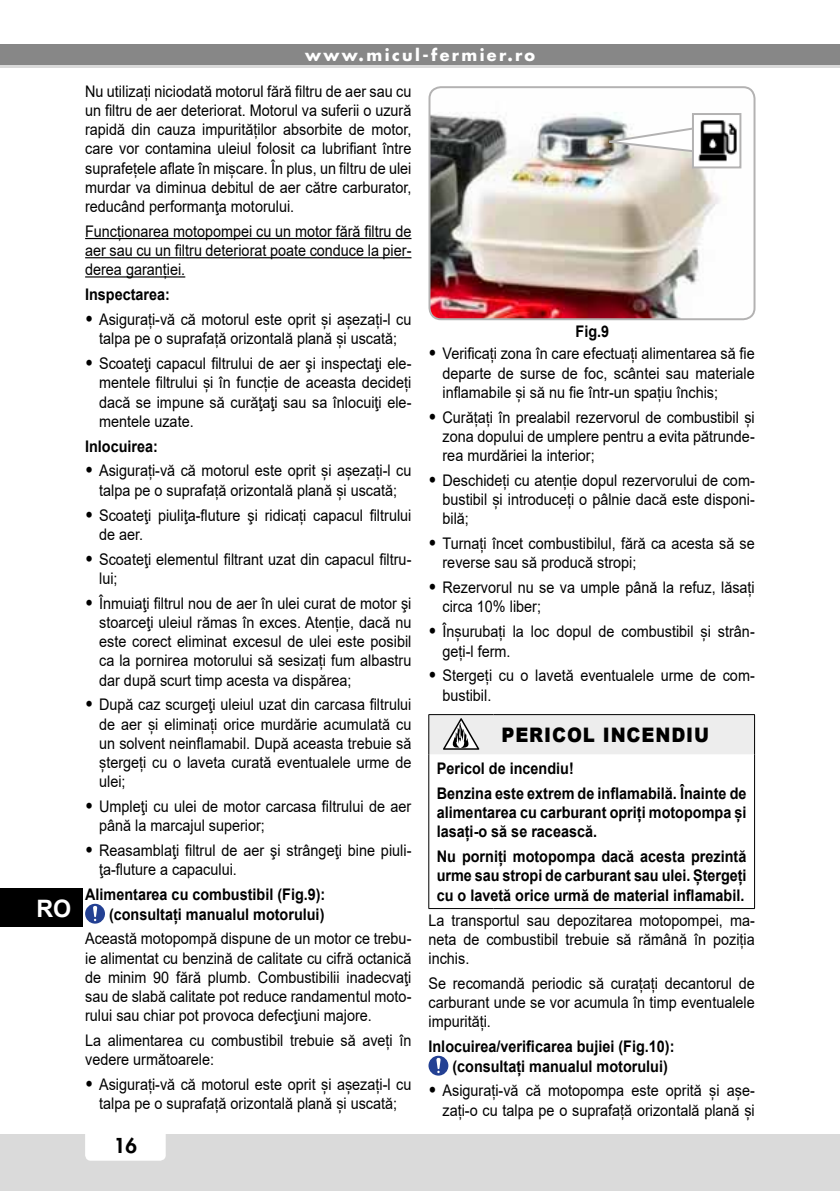
<style>
.page{position:relative;width:840px;height:1191px;background:#fff}
.page>*{position:absolute;margin:0;border:0;box-sizing:border-box;transform-origin:0 0}
.t1{font:700 24px "Arial";color:#fff}
.t2{font:900 20px "Arial";letter-spacing:.05em;color:#000;scale:.9 1}
.t3{font:800 20px "Futura";color:#000}
.t4{font:16px/19.2px "Arial";color:#000;text-align:justify;scale:.9 1}
.t5{font:700 16px/19.2px "Arial";color:#000;scale:.9 1}
.t6{font:700 16px "Futura";letter-spacing:.15em;color:#fff}
.s1{font-weight:900;font-size:18px}
</style>
<div class="page">
<div style="left:0;top:1134px;width:839px;height:57px;background:#dadada"></div>
<div style="left:85px;top:1120px;width:81px;height:40px;background:#fff;border-radius:6px"></div>
<div style="left:0;top:44px;width:839px;height:24px;background:#878787"></div>
<hr style="left:0;top:65px;width:839px;height:3px;background:#dadada">
<div style="left:0;top:888px;width:82px;height:39px;background:#000"></div>
<hr style="left:753px;top:754px;width:1px;height:154px;background:#000">
<hr style="left:428px;top:754px;width:1px;height:154px;background:#000">
<hr style="left:428px;top:908px;width:65px;height:1px;background:#000">
<hr style="left:493px;top:908px;width:261px;height:1px;background:#000">
<svg style="left:428px;top:714px;width:326px;height:40px;background:#e1e1e1"></svg>
<div style="left:428px;top:1055px;width:20px;height:20px;background:#234093;border-radius:50%"></div>
<svg style="left:436px;top:1058px;width:4px;height:15px"></svg>
<hr style="left:85px;top:238px;width:326px;height:1px;background:#000">
<hr style="left:85px;top:257px;width:326px;height:1px;background:#000">
<hr style="left:85px;top:276px;width:100px;height:1px;background:#000">
<div style="left:85px;top:903px;width:20px;height:20px;background:#234093;border-radius:50%"></div>
<svg style="left:93px;top:906px;width:4px;height:15px"></svg>
<img style="left:431px;top:89px;width:323px;height:230px">
<div style="left:428px;top:86px;width:327px;height:234px;border:2px solid #b3b2b2;border-radius:11px"></div>
<svg style="left:606px;top:123px;width:85px;height:32px"></svg>
<div style="left:692px;top:114px;width:48px;height:53px;background:#fff"></div>
<img style="left:698px;top:120px;width:38px;height:42px">
<div style="left:691px;top:113px;width:50px;height:55px;border:2px solid #b3b2b2"></div>
<h1 class="t1" style="left:36px;top:891px;width:36px">RO</h1>
<p class="t6" style="left:305px;top:44px;width:231px">www.micul-fermier.ro</p>
<p class="t4" style="left:85px;top:81px;width:364px">Nu utilizați niciodată motorul fără filtru de aer sau cu un filtru de aer deteriorat. Motorul va suferii o uzură rapidă din cauza impurităților absorbite de motor, care vor contamina uleiul folosit ca lubrifiant între suprafețele aflate în mișcare. În plus, un filtru de ulei murdar va diminua debitul de aer către carburator, reducând performanţa motorului.</p>
<p class="t4" style="left:85px;top:221px;width:364px">Funcționarea motopompei cu un motor fără filtru de aer sau cu un filtru deteriorat poate conduce la pier&shy;derea garanției.</p>
<p class="t5" style="left:85px;top:285px;width:96px">Inspectarea:</p>
<p class="t4" style="left:85px;top:310px;width:364px;text-align:center"><span class="s1">•</span> Asigurați-vă că motorul este oprit și așezați-l cu talpa pe o suprafață orizontală plană și uscată;</p>
<p class="t4" style="left:99px;top:354px;width:348px;text-indent:-14px"><span class="s1">•</span> Scoateţi capacul filtrului de aer şi inspectaţi ele&shy;mentele filtrului și în funcție de aceasta decideți dacă se impune să curăţaţi sau sa înlocuiţi ele&shy;mentele uzate.</p>
<p class="t5" style="left:85px;top:436px;width:82px">Inlocuirea:</p>
<p class="t4" style="left:85px;top:461px;width:364px;text-align:center"><span class="s1">•</span> Asigurați-vă că motorul este oprit și așezați-l cu talpa pe o suprafață orizontală plană și uscată;</p>
<p class="t4" style="left:99px;top:505px;width:348px;text-indent:-14px"><span class="s1">•</span> Scoateţi piuliţa-fluture şi ridicați capacul filtrului de aer.</p>
<p class="t4" style="left:99px;top:549px;width:348px;text-indent:-14px"><span class="s1">•</span> Scoateţi elementul filtrant uzat din capacul filtru&shy;lui;</p>
<p class="t4" style="left:99px;top:593px;width:348px;text-indent:-14px"><span class="s1">•</span> Înmuiaţi filtrul nou de aer în ulei curat de motor şi stoarceţi uleiul rămas în exces. Atenție, dacă nu este corect eliminat excesul de ulei este posibil ca la pornirea motorului să sesizați fum albastru dar după scurt timp acesta va dispărea;</p>
<p class="t4" style="left:99px;top:695px;width:348px;text-indent:-14px"><span class="s1">•</span> După caz scurgeţi uleiul uzat din carcasa filtrului de aer și eliminați orice murdărie acumulată cu un solvent neinflamabil. După aceasta trebuie să ștergeți cu o laveta curată eventualele urme de ulei;</p>
<p class="t4" style="left:99px;top:797px;width:348px;text-indent:-14px"><span class="s1">•</span> Umpleţi cu ulei de motor carcasa filtrului de aer până la marcajul superior;</p>
<p class="t4" style="left:99px;top:841px;width:348px;text-indent:-14px"><span class="s1">•</span> Reasamblaţi filtrul de aer şi strângeţi bine piuli&shy;ţa-fluture a capacului.</p>
<p class="t5" style="left:85px;top:885px;width:268px;text-align:right">Alimentarea cu combustibil (Fig.9): (consultați manualul motorului)</p>
<p class="t4" style="left:85px;top:929px;width:364px">Această motopompă dispune de un motor ce trebu&shy;ie alimentat cu benzină de calitate cu cifră octanică de minim 90 fără plumb. Combustibilii inadecvaţi sau de slabă calitate pot reduce randamentul moto&shy;rului sau chiar pot provoca defecţiuni majore.</p>
<p class="t4" style="left:85px;top:1030px;width:364px">La alimentarea cu combustibil trebuie să aveți în vedere următoarele:</p>
<p class="t4" style="left:85px;top:1074px;width:364px;text-align:center"><span class="s1">•</span> Asigurați-vă că motorul este oprit și așezați-l cu talpa pe o suprafață orizontală plană și uscată;</p>
<p class="t3" style="left:114px;top:1132px;width:25px">16</p>
<p class="t5" style="left:575px;top:322px;width:39px">Fig.9</p>
<p class="t4" style="left:442px;top:344px;width:348px;text-indent:-14px"><span class="s1">•</span> Verificați zona în care efectuați alimentarea să fie departe de surse de foc, scântei sau materiale inflamabile și să nu fie într-un spațiu închis;</p>
<p class="t4" style="left:442px;top:407px;width:348px;text-indent:-14px"><span class="s1">•</span> Curățați în prealabil rezervorul de combustibil și zona dopului de umplere pentru a evita pătrunde&shy;rea murdăriei la interior;</p>
<p class="t4" style="left:442px;top:470px;width:348px;text-indent:-14px"><span class="s1">•</span> Deschideți cu atenție dopul rezervorului de com&shy;bustibil și introduceți o pâlnie dacă este disponi&shy;bilă;</p>
<p class="t4" style="left:442px;top:534px;width:348px;text-indent:-14px"><span class="s1">•</span> Turnați încet combustibilul, fără ca acesta să se reverse sau să producă stropi;</p>
<p class="t4" style="left:442px;top:578px;width:348px;text-indent:-14px"><span class="s1">•</span> Rezervorul nu se va umple până la refuz, lăsați circa 10% liber;</p>
<p class="t4" style="left:442px;top:622px;width:348px;text-indent:-14px"><span class="s1">•</span> Înșurubați la loc dopul de combustibil și strân&shy;geți-l ferm.</p>
<p class="t4" style="left:442px;top:666px;width:348px;text-indent:-14px"><span class="s1">•</span> Stergeți cu o lavetă eventualele urme de com&shy;bustibil.</p>
<p class="t2" style="left:501px;top:720px;width:232px">PERICOL INCENDIU</p>
<p class="t5" style="left:436px;top:756px;width:345px;line-height:24.8px">Pericol de incendiu!<br>Benzina este extrem de inflamabilă. Înainte de</p>
<p class="t5" style="left:436px;top:803px;width:345px">alimentarea cu carburant opriți motopompa și lasați-o să se racească.</p>
<p class="t5" style="left:436px;top:847px;width:345px;text-align:justify">Nu porniți motopompa dacă acesta prezintă urme sau stropi de carburant sau ulei. Ștergeți cu o lavetă orice urmă de material inflamabil.</p>
<p class="t4" style="left:428px;top:910px;width:364px">La transportul sau depozitarea motopompei, ma&shy;neta de combustibil trebuie să rămână în poziția inchis.</p>
<p class="t4" style="left:428px;top:973px;width:364px">Se recomandă periodic să curațați decantorul de carburant unde se vor acumula în timp eventualele impurități.</p>
<p class="t5" style="left:452px;top:1037px;width:248px;text-indent:-24px">Inlocuirea/verificarea bujiei (Fig.10): (consultați manualul motorului)</p>
<p class="t4" style="left:428px;top:1081px;width:364px;text-align:right"><span class="s1">•</span> Asigurați-vă că motopompa este oprită și așe&shy;zați-o cu talpa pe o suprafață orizontală plană și</p>
</div>
